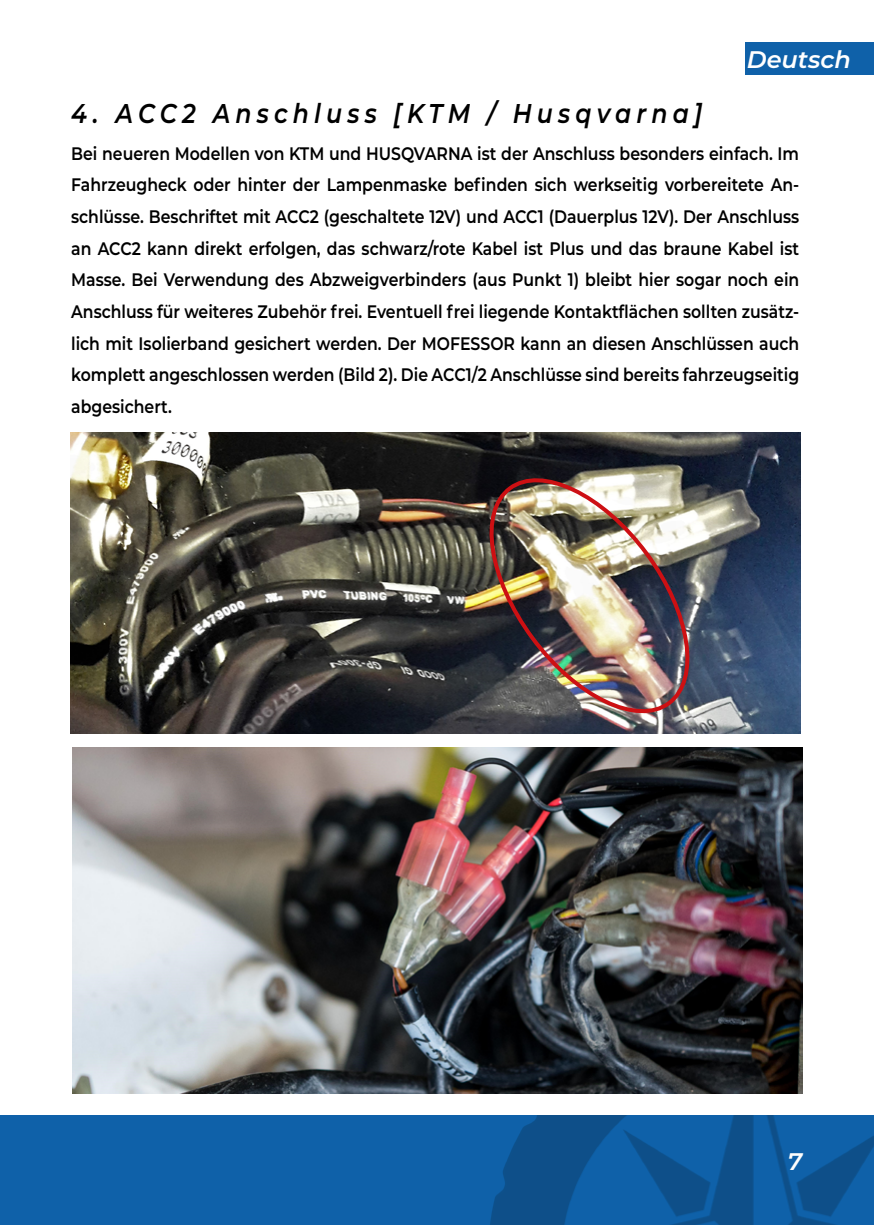
<style>
.page{position:relative;width:874px;height:1225px;background:#fff}
.page>*{position:absolute;margin:0;border:0;box-sizing:border-box;transform-origin:0 0}
.t1{font:italic 600 27.2px "Montserrat";letter-spacing:.22em;color:#000;scale:.87 1}
.t2{font:italic 600 24px "Montserrat";color:#fff}
.t3{font:italic 600 24px "Montserrat";color:#fdfdfd}
.t4{font:600 18px/31.6px "Montserrat";color:#000;text-align:justify;scale:.87 1}
</style>
<div class="page">
<div style="left:0;top:1115px;width:873px;height:110px;background:#0f61a9"></div>
<img style="left:490px;top:1115px;width:383px;height:110px">
<div style="left:744px;top:43px;width:129px;height:32px;background:#0f61a9"></div>
<img style="left:70px;top:432px;width:729px;height:301px">
<img style="left:72px;top:747px;width:729px;height:347px">
<img style="left:472px;top:465px;width:228px;height:261px">
<h2 class="t2" style="left:746px;top:42px;width:105px">Deutsch</h2>
<h1 class="t1" style="left:71px;top:94px;width:726px">4. ACC2 Anschluss [KTM / Husqvarna]</h1>
<p class="t4" style="left:71px;top:137px;width:838px">Bei neueren Modellen von KTM und HUSQVARNA ist der Anschluss besonders einfach. Im Fahrzeugheck oder hinter der Lampenmaske befinden sich werkseitig vorbereitete An&shy;schlüsse. Beschriftet mit ACC2 (geschaltete 12V) und ACC1 (Dauerplus 12V). Der Anschluss an ACC2 kann direkt erfolgen, das schwarz/rote Kabel ist Plus und das braune Kabel ist Masse. Bei Verwendung des Abzweigverbinders (aus Punkt 1) bleibt hier sogar noch ein Anschluss für weiteres Zubehör frei. Eventuell frei liegende Kontaktflächen sollten zusätz&shy;lich mit Isolierband gesichert werden. Der MOFESSOR kann an diesen Anschlüssen auch komplett angeschlossen werden (Bild 2). Die ACC1/2 Anschlüsse sind bereits fahrzeugseitig abgesichert.</p>
<h2 class="t3" style="left:787px;top:1144px;width:16px">7</h2>
</div>
